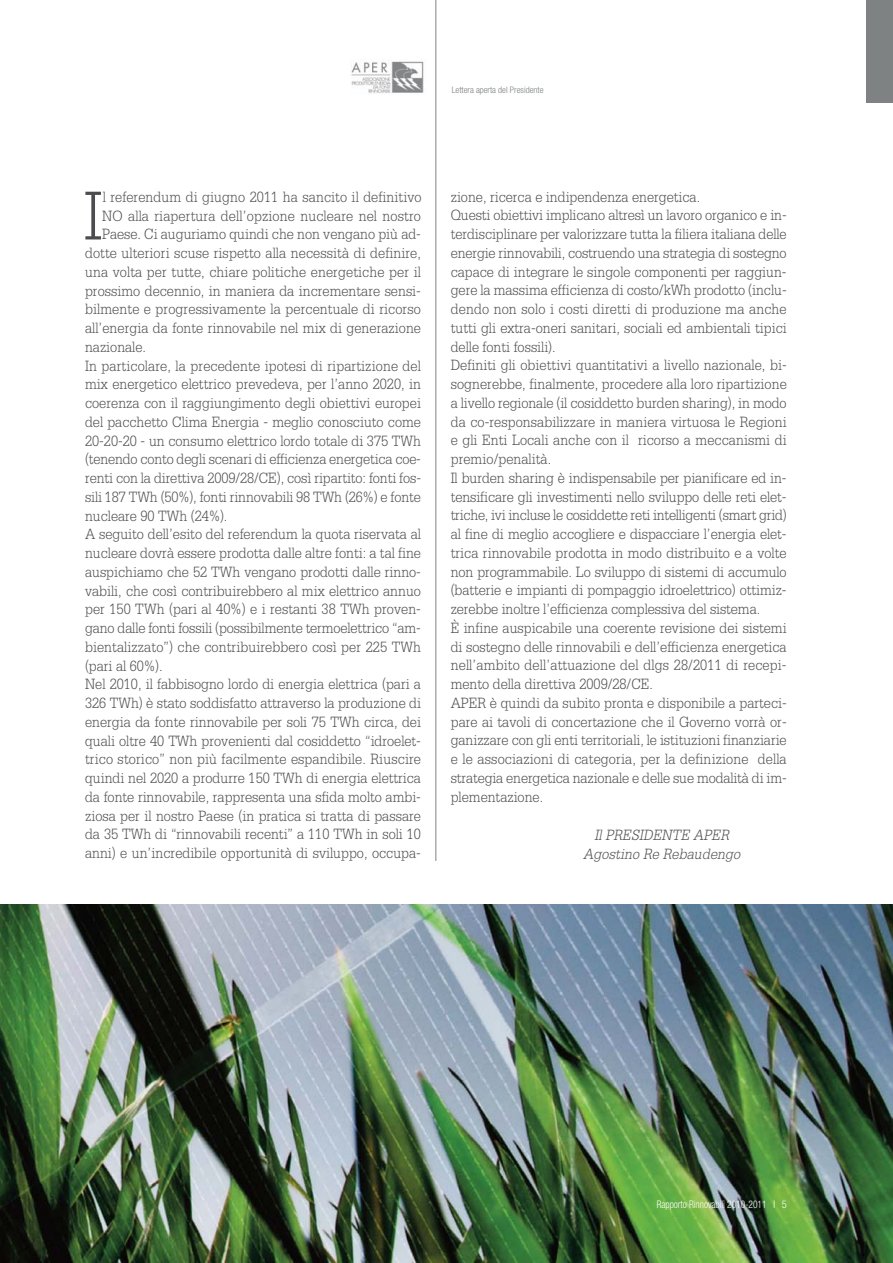
<style>
.page{position:relative;width:893px;height:1263px;background:#fff}
.page>*{position:absolute;margin:0;border:0;box-sizing:border-box;transform-origin:0 0}
.t1{font:300 73.05px "Serifa";color:#4c4c4e;scale:.9 1}
.t2{font:300 15.75px/18.8px "Serifa";color:#4c4c4e;scale:.9 1}
.t3{font:italic 300 15.75px/18.8px "Serifa";color:#4c4c4e;text-align:center;scale:.9 1}
.t4{font:300 condensed 10.5px "Helvetica Neue";color:#fff;scale:.9 1}
.t5{font:300 condensed 9px "Helvetica Neue";color:#7f8283}
</style>
<div class="page">
<img style="left:0;top:904px;width:893px;height:359px">
<hr style="left:436px;top:0;width:1px;height:861px;background:#7f8283">
<div style="left:866px;top:0;width:27px;height:103px;background:#7f8283"></div>
<img style="left:351px;top:61px;width:73px;height:32px">
<p class="t5" style="left:452px;top:86px;width:93px">Lettera aperta del Presidente</p>
<h1 class="t1" style="left:84px;top:191px;width:22px">I</h1>
<p class="t2" style="left:103px;top:189px;width:356px">l referendum di giugno 2011 ha sancito il definitivo</p>
<p class="t2" style="left:102px;top:207px;width:356px">NO alla riapertura dell’opzione nucleare nel nostro</p>
<p class="t2" style="left:102px;top:226px;width:356px">Paese. Ci auguriamo quindi che non vengano più ad-</p>
<p class="t2" style="left:85px;top:245px;width:375px">dotte ulteriori scuse rispetto alla necessità di definire,</p>
<p class="t2" style="left:85px;top:264px;width:375px">una volta per tutte, chiare politiche energetiche per il</p>
<p class="t2" style="left:85px;top:282px;width:375px">prossimo decennio, in maniera da incrementare sensi-</p>
<p class="t2" style="left:85px;top:301px;width:375px">bilmente e progressivamente la percentuale di ricorso</p>
<p class="t2" style="left:85px;top:320px;width:375px">all’energia da fonte rinnovabile nel mix di generazione</p>
<p class="t2" style="left:85px;top:339px;width:69px">nazionale.</p>
<p class="t2" style="left:85px;top:357px;width:375px">In particolare, la precedente ipotesi di ripartizione del</p>
<p class="t2" style="left:85px;top:376px;width:375px">mix energetico elettrico prevedeva, per l’anno 2020, in</p>
<p class="t2" style="left:85px;top:395px;width:375px">coerenza con il raggiungimento degli obiettivi europei</p>
<p class="t2" style="left:85px;top:414px;width:375px">del pacchetto Clima Energia - meglio conosciuto come</p>
<p class="t2" style="left:85px;top:432px;width:375px">20-20-20 - un consumo elettrico lordo totale di 375 TWh</p>
<p class="t2" style="left:85px;top:451px;width:375px">(tenendo conto degli scenari di efficienza energetica coe-</p>
<p class="t2" style="left:85px;top:470px;width:375px">renti con la direttiva 2009/28/CE), così ripartito: fonti fos-</p>
<p class="t2" style="left:85px;top:489px;width:375px">sili 187 TWh (50%), fonti rinnovabili 98 TWh (26%) e fonte</p>
<p class="t2" style="left:85px;top:507px;width:160px">nucleare 90 TWh (24%).</p>
<p class="t2" style="left:85px;top:526px;width:375px">A seguito dell’esito del referendum la quota riservata al</p>
<p class="t2" style="left:85px;top:545px;width:375px">nucleare dovrà essere prodotta dalle altre fonti: a tal fine</p>
<p class="t2" style="left:85px;top:564px;width:375px">auspichiamo che 52 TWh vengano prodotti dalle rinno-</p>
<p class="t2" style="left:85px;top:582px;width:375px">vabili, che così contribuirebbero al mix elettrico annuo</p>
<p class="t2" style="left:85px;top:601px;width:375px">per 150 TWh (pari al 40%) e i restanti 38 TWh proven-</p>
<p class="t2" style="left:85px;top:620px;width:375px">gano dalle fonti fossili (possibilmente termoelettrico “am-</p>
<p class="t2" style="left:85px;top:638px;width:375px">bientalizzato”) che contribuirebbero così per 225 TWh</p>
<p class="t2" style="left:85px;top:657px;width:88px">(pari al 60%).</p>
<p class="t2" style="left:85px;top:676px;width:375px">Nel 2010, il fabbisogno lordo di energia elettrica (pari a</p>
<p class="t2" style="left:85px;top:695px;width:375px">326 TWh) è stato soddisfatto attraverso la produzione di</p>
<p class="t2" style="left:85px;top:713px;width:375px">energia da fonte rinnovabile per soli 75 TWh circa, dei</p>
<p class="t2" style="left:85px;top:732px;width:375px">quali oltre 40 TWh provenienti dal cosiddetto “idroelet-</p>
<p class="t2" style="left:85px;top:751px;width:375px">trico storico” non più facilmente espandibile. Riuscire</p>
<p class="t2" style="left:85px;top:770px;width:375px">quindi nel 2020 a produrre 150 TWh di energia elettrica</p>
<p class="t2" style="left:85px;top:788px;width:375px">da fonte rinnovabile, rappresenta una sfida molto ambi-</p>
<p class="t2" style="left:85px;top:807px;width:375px">ziosa per il nostro Paese (in pratica si tratta di passare</p>
<p class="t2" style="left:85px;top:826px;width:375px">da 35 TWh di “rinnovabili recenti” a 110 TWh in soli 10</p>
<p class="t2" style="left:85px;top:845px;width:375px">anni) e un’incredibile opportunità di sviluppo, occupa-</p>
<p class="t2" style="left:451px;top:188px;width:375px">zione, ricerca e indipendenza energetica.<br>Questi obiettivi implicano altresì un lavoro organico e in&shy;terdisciplinare per valorizzare tutta la filiera italiana delle energie rinnovabili, costruendo una strategia di sostegno capace di integrare le singole componenti per raggiun&shy;gere la massima efficienza di costo/kWh prodotto (inclu&shy;dendo non solo i costi diretti di produzione ma anche tutti gli extra-oneri sanitari, sociali ed ambientali tipici delle fonti fossili).<br>Definiti gli obiettivi quantitativi a livello nazionale, bi&shy;sognerebbe, finalmente, procedere alla loro ripartizione a livello regionale (il cosiddetto burden sharing), in modo da co-responsabilizzare in maniera virtuosa le Regioni e gli Enti Locali anche con il ricorso a meccanismi di premio/penalità.<br>Il burden sharing è indispensabile per pianificare ed in&shy;tensificare gli investimenti nello sviluppo delle reti elet&shy;triche, ivi incluse le cosiddette reti intelligenti (smart grid) al fine di meglio accogliere e dispacciare l’energia elet&shy;trica rinnovabile prodotta in modo distribuito e a volte non programmabile. Lo sviluppo di sistemi di accumulo (batterie e impianti di pompaggio idroelettrico) ottimiz&shy;zerebbe inoltre l’efficienza complessiva del sistema.<br>È infine auspicabile una coerente revisione dei sistemi di sostegno delle rinnovabili e dell’efficienza energetica nell’ambito dell’attuazione del dlgs 28/2011 di recepi&shy;mento della direttiva 2009/28/CE.<br>APER è quindi da subito pronta e disponibile a parteci&shy;pare ai tavoli di concertazione che il Governo vorrà or&shy;ganizzare con gli enti territoriali, le istituzioni finanziarie e le associazioni di categoria, per la definizione della strategia energetica nazionale e delle sue modalità di im&shy;plementazione.</p>
<p class="t3" style="left:583px;top:827px;width:179px">Il PRESIDENTE APER<br>Agostino Re Rebaudengo</p>
<p class="t4" style="left:657px;top:1200px;width:146px">Rapporto Rinnovabili 2010-2011 I 5</p>
</div>
